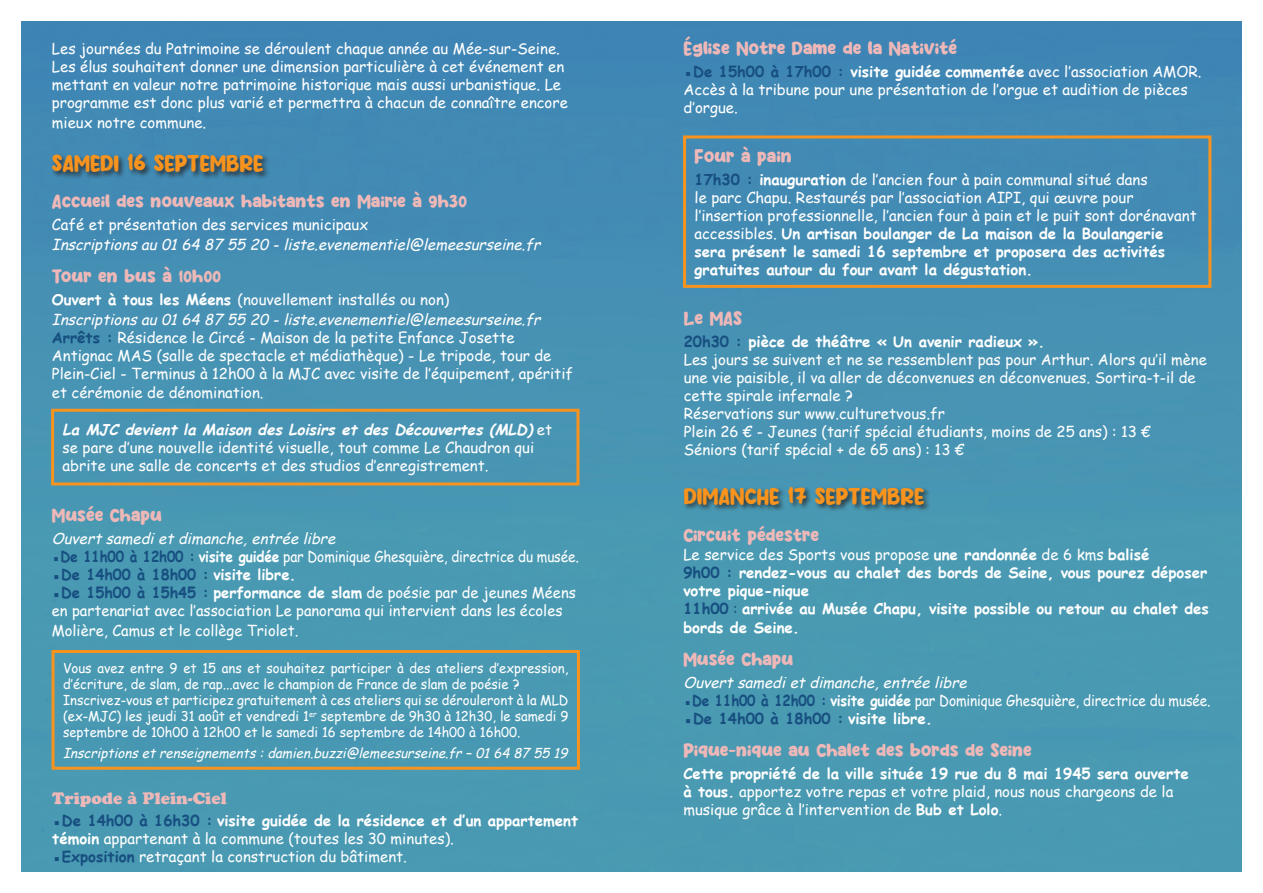
<style>
.page{position:relative;width:1263px;height:893px;background:#fff}
.page>*{position:absolute;margin:0;border:0;box-sizing:border-box;transform-origin:0 0}
.t1{font:19.5px "Purple Smile";color:#f8931d}
.t2{font:16.5px "Purple Smile";color:#eeb8b8}
.t3{font:16.5px "Cooper Black Std";color:#eeb8b8}
.t4{font:15px/18px "Comic Sans MS";color:#fff}
.t5{font:700 15px/18px "Comic Sans MS";color:#fff}
.t6{font:italic 15px "Comic Sans MS";color:#fff}
.t7{font:15px "Comic Sans MS";color:#fff;scale:.91 1}
.t8{font:700 15px "Comic Sans MS";color:#174f80}
.t9{font:13.5px/16.2px "Comic Sans MS";color:#fff}
.t10{font:italic 13.5px "Comic Sans MS";color:#fff}
.s1{font-size:22.5px}
.s2{font-weight:700}
.s3{font-weight:700;color:#174f80}
.s4{font-weight:700;font-style:italic}
.s5{font-weight:400}
.s6{color:#fff}
.s7{color:#174f80}
.s8{font-weight:400;color:#174f80}
</style>
<div class="page">
<img style="left:21px;top:21px;width:1221px;height:851px">
<div style="left:52px;top:650px;width:528px;height:120px;border:3px solid #f8931d"></div>
<div style="left:683px;top:135px;width:528px;height:153px;border:3px solid #f8931d"></div>
<div style="left:51px;top:152px;width:219px;height:27px;background:#231f20;opacity:.75"></div>
<div style="left:683px;top:485px;width:248px;height:27px;background:#231f20;opacity:.75"></div>
<div style="left:51px;top:409px;width:528px;height:76px;border:3px solid #f8931d"></div>
<p class="t4" style="left:52px;top:39px;width:517px">Les journées du Patrimoine se déroulent chaque année au Mée-sur-Seine.<br>Les élus souhaitent donner une dimension particulière à cet événement en mettant en valeur notre patrimoine historique mais aussi urbanistique. Le programme est donc plus varié et permettra à chacun de connaître encore</p>
<p class="t4" style="left:52px;top:113px;width:156px">mieux notre commune.</p>
<p class="t1" style="left:52px;top:148px;width:213px">SAMEDI <span class="s1">16</span> SEPTEMBRE</p>
<p class="t2" style="left:52px;top:188px;width:417px">Accueil des nouveaux habitants en Mairie à 9h30</p>
<p class="t4" style="left:52px;top:215px;width:318px">Café et présentation des services municipaux</p>
<p class="t6" style="left:52px;top:233px;width:494px">Inscriptionsau0164 87 55 20 -liste.evenementiel@lemeesurseine.fr</p>
<p class="t2" style="left:52px;top:263px;width:171px">Tour en bus à 10h00</p>
<p class="t4" style="left:52px;top:290px;width:399px"><span class="s2">Ouvert à tous les Méens</span> (nouvellement installés ou non)</p>
<p class="t6" style="left:52px;top:308px;width:494px">Inscriptionsau0164 87 55 20 -liste.evenementiel@lemeesurseine.fr</p>
<p class="t4" style="left:52px;top:328px;width:523px"><span class="s3">Arrêts :</span> Résidence le Circé - Maison de la petite Enfance Josette<br>Antignac MAS (salle de spectacle et médiathèque) - Le tripode, tour de<br>Plein-Ciel - Terminus à 12h00 à la MJC avec visite de l’équipement, apéritif</p>
<p class="t4" style="left:52px;top:383px;width:213px">et cérémonie de dénomination.</p>
<p class="t4" style="left:63px;top:420px;width:491px"><span class="s4">La MJC devient la Maison des Loisirs et des Découvertes (MLD)</span>e t se pare d’une nouvelle identité visuelle, tout comme Le Chaudron qui abrite une salle de concerts et des studios d’enregistrement.</p>
<p class="t2" style="left:52px;top:502px;width:112px">Musée Chapu</p>
<p class="t6" style="left:52px;top:527px;width:289px">Ouvertsamedietdimanche,entréelibre</p>
<p class="t7" style="left:52px;top:545px;width:581px"><span class="s3">▪De 11h00 à 12h00 :</span> <span class="s2">visite guidée</span> par Dominique Ghesquière, directrice du musée.</p>
<p class="t8" style="left:52px;top:563px;width:246px"><span class="s5">▪</span>De 14h00 à 18h00 : <span class="s6">visite libre.</span></p>
<p class="t4" style="left:52px;top:583px;width:525px"><span class="s3">▪De 15h00 à 15h45 :</span> <span class="s2">performance de slam</span> de poésie par de jeunes Méens en partenariat avec l’association Le panorama qui intervient dans les écoles</p>
<p class="t4" style="left:52px;top:621px;width:248px">Molière, Camus et le collège Triolet.</p>
<p class="t9" style="left:63px;top:659px;width:507px">Vous avez entre 9 et 15 ans et souhaitez participer à des ateliers d’expression, d’écriture, de slam, de rap...avec le champion de France de slam de poésie ?</p>
<p class="t9" style="left:63px;top:692px;width:507px;text-align:justify">Inscrivez-vous et participez gratuitement à ces ateliers qui se dérouleront à la MLD (ex-MJC) les jeudi 31 août et vendredi 1<sup>er</sup> septembre de 9h30 à 12h30, le samedi 9 septembre de 10h00 à 12h00 et le samedi 16 septembre de 14h00 à 16h00.</p>
<p class="t10" style="left:63px;top:743px;width:510px">Inscriptionsetrenseignements:damien.buzzi@lemeesurseine.fr–0164 87 55 19</p>
<p class="t3" style="left:52px;top:788px;width:176px">Tripode à Plein-Ciel</p>
<p class="t5" style="left:52px;top:811px;width:527px"><span class="s7">▪De 14h00 à 16h30 :</span> visite guidée de la résidence et d’un appartement témoin <span class="s5">appartenant à la commune (toutes les 30 minutes).</span></p>
<p class="t4" style="left:52px;top:847px;width:356px"><span class="s7">▪</span><span class="s3">Exposition</span> retraçant la construction du bâtiment.</p>
<p class="t2" style="left:684px;top:35px;width:275px">Église Notre Dame de la Nativité</p>
<p class="t4" style="left:684px;top:62px;width:520px"><span class="s7">▪</span><span class="s3">De 15h00 à 17h00 :</span> <span class="s2">visite guidée commentée</span> avec l’association AMOR.<br>Accès à la tribune pour une présentation de l’orgue et audition de pièces d’orgue.</p>
<p class="t2" style="left:694px;top:143px;width:99px">Four à pain</p>
<p class="t4" style="left:694px;top:170px;width:504px"><span class="s3">17h30 :</span> <span class="s2">inauguration</span> de l’ancien four à pain communal situé dans<br>le parc Chapu. Restaurés par l’association AIPI, qui œuvre pour l’insertion professionnelle, l’ancien four à pain et le puit sont dorénavant accessibles. <span class="s2">Un artisan boulanger de La maison de la Boulangerie sera présent le samedi 16 septembre et proposera des activités gratuites autour du four avant la dégustation.</span></p>
<p class="t2" style="left:684px;top:305px;width:60px">Le MAS</p>
<p class="t5" style="left:684px;top:332px;width:362px"><span class="s7">20h30 :</span> pièce de théâtre « Un avenir radieux ».</p>
<p class="t4" style="left:684px;top:350px;width:525px">Les jours se suivent et ne se ressemblent pas pour Arthur. Alors qu’il mène une vie paisible, il va aller de déconvenues en déconvenues. Sortira-t-il de cette spirale infernale ?</p>
<p class="t4" style="left:684px;top:404px;width:263px">Réservations sur www.culturetvous.fr</p>
<p class="t4" style="left:684px;top:422px;width:468px">Plein 26 € - Jeunes (tarif spécial étudiants, moins de 25 ans) : 13 €</p>
<p class="t4" style="left:684px;top:440px;width:282px">Séniors (tarif spécial + de 65 ans) : 13 €</p>
<p class="t1" style="left:684px;top:481px;width:242px">DIMANCHE <span class="s1">17</span> SEPTEMBRE</p>
<p class="t2" style="left:683px;top:522px;width:137px">Circuit pédestre</p>
<p class="t4" style="left:683px;top:545px;width:468px">Le service des Sports vous propose <span class="s2">une randonnée</span> de 6 kms <span class="s2">balisé</span></p>
<p class="t5" style="left:683px;top:563px;width:525px"><span class="s7">9h00 :</span> rendez-vous au chalet des bords de Seine, vous pourez déposer votre pique-nique</p>
<p class="t5" style="left:683px;top:598px;width:527px;line-height:19.8px"><span class="s7">11h00</span> <span class="s8">:</span> arrivée au Musée Chapu, visite possible ou retour au chalet des bords de Seine.</p>
<p class="t2" style="left:683px;top:646px;width:112px">Musée Chapu</p>
<p class="t6" style="left:683px;top:672px;width:289px">Ouvertsamedietdimanche,entréelibre</p>
<p class="t7" style="left:683px;top:690px;width:581px"><span class="s3">▪De 11h00 à 12h00 :</span> <span class="s2">visite guidée</span> par Dominique Ghesquière, directrice du musée.</p>
<p class="t8" style="left:683px;top:708px;width:251px"><span class="s5">▪</span>De 14h00 à 18h00 : <span class="s6">visite libre.</span></p>
<p class="t2" style="left:683px;top:737px;width:350px">Pique-nique au Chalet des bords de Seine</p>
<p class="t4" style="left:683px;top:764px;width:507px"><span class="s2">Cette propriété de la ville située 19 rue du 8 mai 1945 sera ouverte à tous.</span> apportez votre repas et votre plaid, nous nous chargeons de la musique grâce à l’intervention de <span class="s2">Bub et Lolo</span>.</p>
</div>
